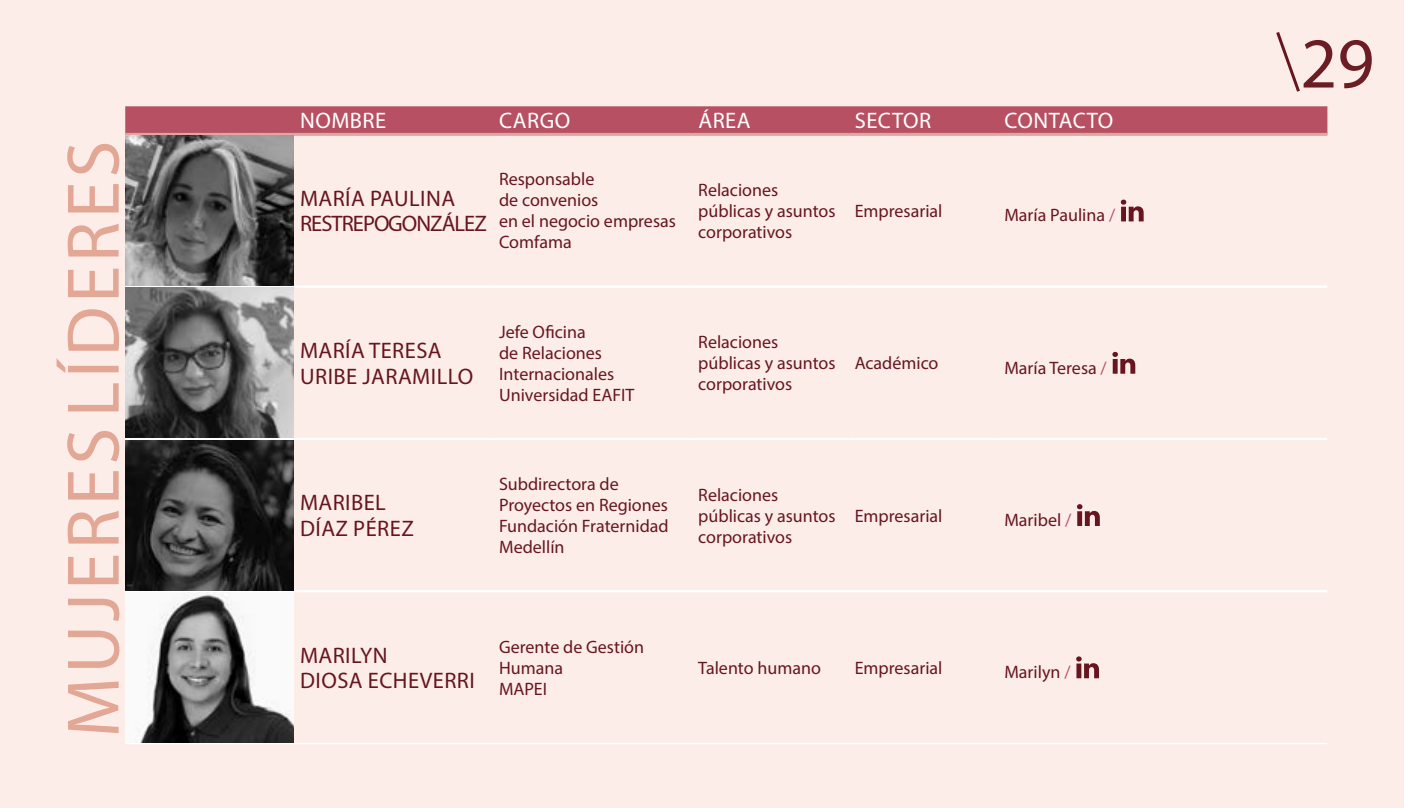
<style>
.page{position:relative;width:1404px;height:808px;background:#fff}
.page>*{position:absolute;margin:0;border:0;box-sizing:border-box;transform-origin:0 0}
.t1{font:75px "Myriad Pro";letter-spacing:.05em;color:#e3a796}
.t2{font:72px "Myriad Pro";color:#6c1d24}
.t3{font:22.5px/25.5px "Myriad Pro";letter-spacing:.02em;color:#67161f}
.t4{font:22.5px "Myriad Pro";letter-spacing:.02em;color:#fff}
.t5{font:22.5px/25.5px "Myriad Pro";letter-spacing:-.04em;color:#67161f}
.t6{font:18px/21px "Myriad Pro";color:#67161f}
.s1{color:#b75062}
</style>
<div class="page">
<div style="left:0;top:0;width:1403px;height:808px;background:#fdede9"></div>
<svg style="left:1276px;top:32px;width:24px;height:60px"></svg>
<svg style="left:125px;top:106px;width:1202px;height:27px;background:#b75263"></svg>
<hr style="left:125px;top:133px;width:169px;height:3px;background:#e0a5a0">
<hr style="left:294px;top:133px;width:199px;height:3px;background:#e0a5a0">
<hr style="left:493px;top:133px;width:199px;height:3px;background:#e0a5a0">
<hr style="left:692px;top:133px;width:156px;height:3px;background:#e0a5a0">
<hr style="left:848px;top:133px;width:150px;height:3px;background:#e0a5a0">
<hr style="left:998px;top:133px;width:329px;height:3px;background:#e0a5a0">
<hr style="left:125px;top:743px;width:169px;height:1px;background:#fff">
<hr style="left:294px;top:743px;width:199px;height:1px;background:#fff">
<hr style="left:493px;top:743px;width:199px;height:1px;background:#fff">
<hr style="left:692px;top:743px;width:156px;height:1px;background:#fff">
<hr style="left:848px;top:743px;width:150px;height:1px;background:#fff">
<hr style="left:998px;top:743px;width:329px;height:1px;background:#fff">
<hr style="left:125px;top:285px;width:169px;height:3px;background:#fff">
<hr style="left:294px;top:285px;width:199px;height:3px;background:#fff">
<hr style="left:493px;top:285px;width:199px;height:3px;background:#fff">
<hr style="left:692px;top:285px;width:156px;height:3px;background:#fff">
<hr style="left:848px;top:285px;width:150px;height:3px;background:#fff">
<hr style="left:998px;top:285px;width:329px;height:3px;background:#fff">
<hr style="left:125px;top:438px;width:169px;height:2px;background:#fff">
<hr style="left:294px;top:438px;width:199px;height:2px;background:#fff">
<hr style="left:493px;top:438px;width:199px;height:2px;background:#fff">
<hr style="left:692px;top:438px;width:156px;height:2px;background:#fff">
<hr style="left:848px;top:438px;width:150px;height:2px;background:#fff">
<hr style="left:998px;top:438px;width:329px;height:2px;background:#fff">
<hr style="left:125px;top:590px;width:169px;height:2px;background:#fff">
<hr style="left:294px;top:590px;width:199px;height:2px;background:#fff">
<hr style="left:493px;top:590px;width:199px;height:2px;background:#fff">
<hr style="left:692px;top:590px;width:156px;height:2px;background:#fff">
<hr style="left:848px;top:590px;width:150px;height:2px;background:#fff">
<hr style="left:998px;top:590px;width:329px;height:2px;background:#fff">
<img style="left:125px;top:136px;width:169px;height:149px">
<svg style="left:1120px;top:200px;width:23px;height:21px"></svg>
<img style="left:125px;top:288px;width:169px;height:150px">
<svg style="left:1112px;top:352px;width:23px;height:22px"></svg>
<img style="left:125px;top:440px;width:169px;height:150px">
<svg style="left:1077px;top:504px;width:22px;height:22px"></svg>
<img style="left:125px;top:592px;width:169px;height:151px">
<svg style="left:1076px;top:656px;width:22px;height:22px"></svg>
<h1 class="t1" style="left:47px;top:737px;width:598px;rotate:-90deg">MUJERES LÍDERES</h1>
<p class="t4" style="left:300px;top:107px;width:88px">NOMBRE</p>
<p class="t4" style="left:499px;top:107px;width:72px">CARGO</p>
<p class="t4" style="left:698px;top:107px;width:54px">ÁREA</p>
<p class="t4" style="left:854px;top:107px;width:78px">SECTOR</p>
<p class="t4" style="left:1004px;top:107px;width:110px">CONTACTO</p>
<p class="t5" style="left:300px;top:185px;width:188px">MARÍA PAULINA<br>RESTREPO GONZÁLEZ</p>
<p class="t6" style="left:499px;top:169px;width:178px">Responsable<br>de convenios<br>en el negocio empresas<br>Comfama</p>
<p class="t6" style="left:698px;top:179px;width:139px">Relaciones públicas y asuntos corporativos</p>
<p class="t6" style="left:854px;top:200px;width:89px">Empresarial</p>
<p class="t6" style="left:1004px;top:205px;width:112px">María Paulina <span class="s1">/</span></p>
<p class="t3" style="left:300px;top:337px;width:175px">MARÍA TERESA<br>URIBE JARAMILLO</p>
<p class="t6" style="left:499px;top:321px;width:137px">Jefe Oficina<br>de Relaciones<br>Internacionales<br>Universidad EAFIT</p>
<p class="t6" style="left:698px;top:331px;width:139px">Relaciones públicas y asuntos corporativos</p>
<p class="t6" style="left:854px;top:352px;width:85px">Académico</p>
<p class="t6" style="left:1004px;top:357px;width:104px">María Teresa <span class="s1">/</span></p>
<p class="t3" style="left:300px;top:490px;width:115px">MARIBEL<br>DÍAZ PÉREZ</p>
<p class="t6" style="left:499px;top:473px;width:171px">Subdirectora de<br>Proyectos en Regiones<br>Fundación Fraternidad<br>Medellín</p>
<p class="t6" style="left:698px;top:484px;width:139px">Relaciones públicas y asuntos corporativos</p>
<p class="t6" style="left:854px;top:505px;width:89px">Empresarial</p>
<p class="t6" style="left:1004px;top:509px;width:68px">Maribel <span class="s1">/</span></p>
<p class="t3" style="left:300px;top:642px;width:176px">MARILYN<br>DIOSA ECHEVERRI</p>
<p class="t6" style="left:499px;top:636px;width:146px">Gerente de Gestión<br>Humana<br>MAPEI</p>
<p class="t6" style="left:698px;top:657px;width:124px">Talento humano</p>
<p class="t6" style="left:854px;top:657px;width:89px">Empresarial</p>
<p class="t6" style="left:1004px;top:661px;width:68px">Marilyn <span class="s1">/</span></p>
<h2 class="t2" style="left:1300px;top:19px;width:75px">29</h2>
</div>
